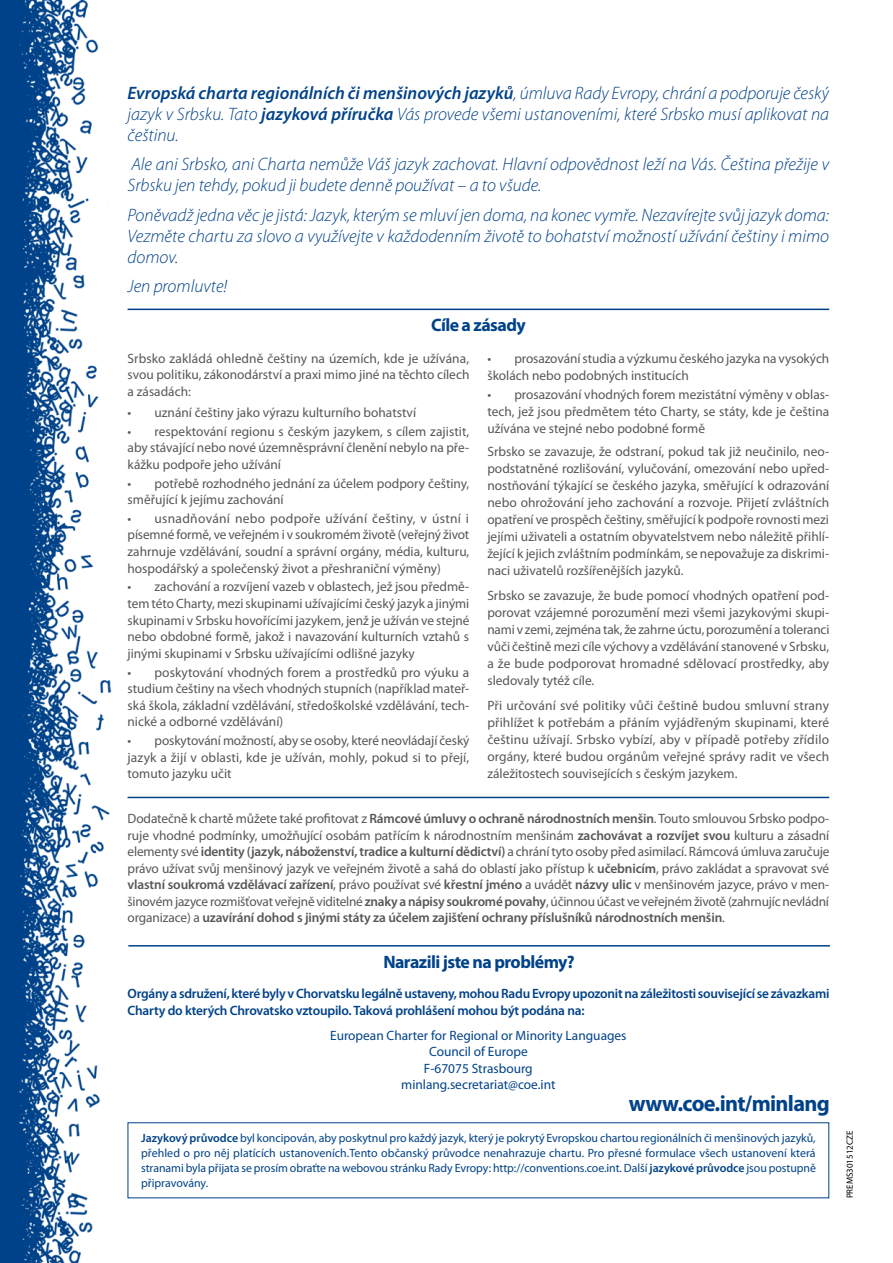
<style>
.page{position:relative;width:893px;height:1263px;background:#fff}
.page>*{position:absolute;margin:0;border:0;box-sizing:border-box;transform-origin:0 0}
.t1{font:700 22.5px "Myriad Pro";letter-spacing:-.03em;color:#004289}
.t2{font:italic 300 18px/21px "Myriad Pro";color:#004289;text-align:justify}
.t3{font:700 18px "Myriad Pro";letter-spacing:-.03em;color:#004289}
.t4{font:13.5px/17px "Myriad Pro";color:#575756;text-align:justify}
.t5{font:600 13.5px/16.5px "Myriad Pro";letter-spacing:-.02em;color:#004289}
.t6{font:13.5px/16.5px "Myriad Pro";color:#004289;text-align:center}
.t7{font:12px/15px "Myriad Pro";letter-spacing:-.005em;color:#004289;text-align:justify}
.t8{font:9px "Myriad Pro";color:#000}
.s1{font-weight:600}
</style>
<div class="page">
<img style="left:0;top:0;width:830px;height:1263px">
<hr style="left:128px;top:309px;width:701px;height:1px;background:#004289">
<hr style="left:128px;top:945px;width:702px;height:1px;background:#004289">
<hr style="left:128px;top:797px;width:701px;height:1px;background:#004289">
<h2 class="t2" style="left:128px;top:82px;width:703px"><span class="s1">Evropská charta regionálních či menšinových jazyků</span>, úmluva Rady Evropy, chrání a podporuje český jazyk v Srbsku. Tato <span class="s1">jazyková příručka</span> Vás provede všemi ustanoveními, které Srbsko musí aplikovat na češtinu.</h2>
<h2 class="t2" style="left:128px;top:153px;width:703px">Ale ani Srbsko, ani Charta nemůže Váš jazyk zachovat. Hlavní odpovědnost leží na Vás. Čeština přežije v<br>Srbsku jen tehdy, pokud ji budete denně používat – a to všude.</h2>
<h2 class="t2" style="left:128px;top:204px;width:703px">Poněvadž jedna věc je jistá: Jazyk, kterým se mluví jen doma, na konec vymře. Nezavírejte svůj jazyk doma:<br>Vezměte chartu za slovo a využívejte v každodenním životě to bohatství možností užívání češtiny i mimo domov.</h2>
<h2 class="t2" style="left:128px;top:275px;width:101px">Jen promluvte!</h2>
<h2 class="t3" style="left:431px;top:314px;width:96px">Cíle a zásady</h2>
<p class="t4" style="left:128px;top:350px;width:343px">Srbsko zakládá ohledně češtiny na územích, kde je užívána, svou politiku, zákonodárství a praxi mimo jiné na těchto cílech a zásadách:</p>
<p class="t4" style="left:128px;top:404px;width:290px">• uznání češtiny jako výrazu kulturního bohatství</p>
<p class="t4" style="left:128px;top:423px;width:343px">• respektování regionu s českým jazykem, s cílem zajistit, aby stávající nebo nové územněsprávní členění nebylo na pře&shy;kážku podpoře jeho užívání</p>
<p class="t4" style="left:128px;top:474px;width:343px">• potřebě rozhodného jednání za účelem podpory češtiny, směřující k jejímu zachování</p>
<p class="t4" style="left:128px;top:510px;width:343px">• usnadňování nebo podpoře užívání češtiny, v ústní i písemné formě, ve veřejném i v soukromém životě (veřejný život zahrnuje vzdělávání, soudní a správní orgány, média, kulturu, hospodářský a společenský život a přeshraniční výměny)</p>
<p class="t4" style="left:128px;top:578px;width:344px">• zachování a rozvíjení vazeb v oblastech, jež jsou předmě&shy;tem této Charty, mezi skupinami užívajícími český jazyk a jinými skupinami v Srbsku hovořícími jazykem, jenž je užíván ve stejné nebo obdobné formě, jakož i navazování kulturních vztahů s jinými skupinami v Srbsku užívajícími odlišné jazyky</p>
<p class="t4" style="left:128px;top:663px;width:343px">• poskytování vhodných forem a prostředků pro výuku a studium češtiny na všech vhodných stupních (například mateř&shy;ská škola, základní vzdělávání, středoškolské vzdělávání, tech&shy;nické a odborné vzdělávání)</p>
<p class="t4" style="left:128px;top:732px;width:343px">• poskytování možností, aby se osoby, které neovládají český jazyk a žijí v oblasti, kde je užíván, mohly, pokud si to přejí, tomuto jazyku učit</p>
<p class="t4" style="left:487px;top:350px;width:343px">• prosazování studia a výzkumu českého jazyka na vysokých školách nebo podobných institucích</p>
<p class="t4" style="left:487px;top:386px;width:343px">• prosazování vhodných forem mezistátní výměny v oblas&shy;tech, jež jsou předmětem této Charty, se státy, kde je čeština užívána ve stejné nebo podobné formě</p>
<p class="t4" style="left:487px;top:443px;width:343px">Srbsko se zavazuje, že odstraní, pokud tak již neučinilo, neo&shy;podstatněné rozlišování, vylučování, omezování nebo upřed&shy;nostňování týkající se českého jazyka, směřující k odrazování nebo ohrožování jeho zachování a rozvoje. Přijetí zvláštních opatření ve prospěch češtiny, směřující k podpoře rovnosti mezi jejími uživateli a ostatním obyvatelstvem nebo náležitě přihlí&shy;žející k jejich zvláštním podmínkám, se nepovažuje za diskrimi&shy;naci uživatelů rozšířenějších jazyků.</p>
<p class="t4" style="left:487px;top:587px;width:344px">Srbsko se zavazuje, že bude pomocí vhodných opatření pod&shy;porovat vzájemné porozumění mezi všemi jazykovými skupi&shy;nami v zemi, zejména tak, že zahrne úctu, porozumění a toleranci vůči češtině mezi cíle výchovy a vzdělávání stanovené v Srbsku, a že bude podporovat hromadné sdělovací prostředky, aby sledovaly tytéž cíle.</p>
<p class="t4" style="left:487px;top:697px;width:343px">Při určování své politiky vůči češtině budou smluvní strany přihlížet k potřebám a přáním vyjádřeným skupinami, které češtinu užívají. Srbsko vybízí, aby v případě potřeby zřídilo orgány, které budou orgánům veřejné správy radit ve všech záležitostech souvisejících s českým jazykem.</p>
<p class="t4" style="left:128px;top:810px;width:703px;line-height:16.5px">Dodatečně k chartě můžete také profitovat z <span class="s1">Rámcové úmluvy o ochraně národnostních menšin</span>. Touto smlouvou Srbsko podpo&shy;ruje vhodné podmínky, umožňující osobám patřícím k národnostním menšinám <span class="s1">zachovávat a rozvíjet svou</span> kulturu a zásadní elementy své <span class="s1">identity (jazyk, náboženství, tradice a kulturní dědictví)</span> a chrání tyto osoby před asimilací. Rámcová úmluva zaručuje právo užívat svůj menšinový jazyk ve veřejném životě a sahá do oblastí jako přístup k <span class="s1">učebnicím</span>, právo zakládat a spravovat své <span class="s1">vlastní soukromá vzdělávací zařízení</span>, právo používat své <span class="s1">křestní jméno</span> a uvádět <span class="s1">názvy ulic</span> v menšinovém jazyce, právo v men&shy;šinovém jazyce rozmišťovat veřejně viditelné <span class="s1">znaky a nápisy soukromé povahy</span>, účinnou účast ve veřejném životě (zahrnujíc nevládní organizace) a <span class="s1">uzavírání dohod s jinými státy za účelem zajišťení ochrany příslušníků národnostních menšin</span>.</p>
<h2 class="t3" style="left:383px;top:950px;width:193px">Narazili jste na problémy?</h2>
<p class="t5" style="left:128px;top:985px;width:703px">Orgány a sdružení, které byly v Chorvatsku legálně ustaveny, mohou Radu Evropy upozonit na záležitosti související se závazkami<br>Charty do kterých Chrovatsko vztoupilo. Taková prohlášení mohou být podána na:</p>
<p class="t6" style="left:330px;top:1027px;width:298px">European Charter for Regional or Minority Languages<br>Council of Europe<br>F-67075 Strasbourg<br>minlang.secretariat@coe.int</p>
<h1 class="t1" style="left:629px;top:1089px;width:203px">www.coe.int/minlang</h1>
<p class="t7" style="left:141px;top:1130px;width:676px"><span class="s1">Jazykový průvodce</span> byl koncipován, aby poskytnul pro každý jazyk, který je pokrytý Evropskou chartou regionálních či menšinových jazyků, přehled o pro něj platících ustanoveních.Tento občanský průvodce nenahrazuje chartu. Pro přesné formulace všech ustanovení která stranami byla přijata se prosím obraťte na webovou stránku Rady Evropy: http://conventions.coe.int. Další <span class="s1">jazykové průvodce</span> jsou postupně připravovány.</p>
<p class="t8" style="left:844px;top:1198px;width:69px;rotate:-90deg">PREMS301512CZE</p>
</div>
